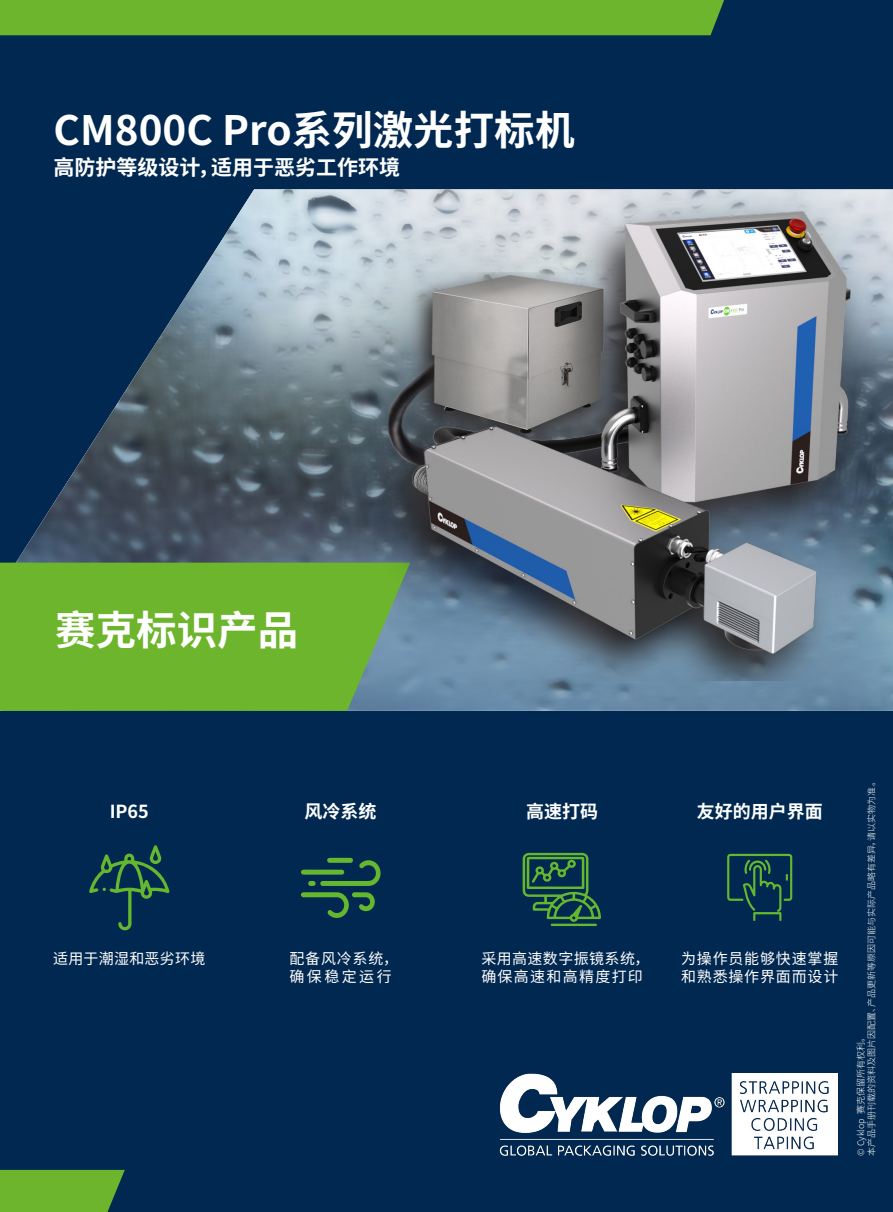
<style>
.page{position:relative;width:893px;height:1212px;background:#002850}
.page>*{position:absolute;margin:0;border:0;box-sizing:border-box;transform-origin:0 0}
.t1{font:700 40.5px "Source Han Sans CN";color:#fff}
.t2{font:700 21px "Source Han Sans CN";color:#fff}
.t3{font:700 18px "Source Han Sans CN";color:#fff}
.t4{font:15px/18px "Source Han Sans CN";letter-spacing:.055em;color:#fff}
.t5{font:15px/18px "Source Han Sans CN";letter-spacing:.11em;color:#fff}
.t6{font:15px "Source Han Sans CN";letter-spacing:.015em;color:#fff}
.t7{font:300 9px/10.8px "Source Han Sans CN";color:#fff}
</style>
<div class="page">
<div style="left:0;top:0;width:724px;height:35px;background:#6cb52c"></div>
<img style="left:499px;top:1073px;width:339px;height:83px">
<svg style="left:0;top:1170px;width:125px;height:42px;background:#64aa2e"></svg>
<svg style="left:0;top:503px;width:893px;height:208px;background:#597b98"></svg>
<svg style="left:0;top:563px;width:410px;height:148px;background:#6bb037"></svg>
<svg style="left:301px;top:892px;width:74px;height:26px"></svg>
<svg style="left:301px;top:858px;width:80px;height:28px"></svg>
<svg style="left:523px;top:853px;width:78px;height:73px"></svg>
<svg style="left:89px;top:845px;width:81px;height:85px"></svg>
<svg style="left:727px;top:854px;width:65px;height:67px"></svg>
<img style="left:54px;top:189px;width:839px;height:492px">
<h1 class="t1" style="left:54px;top:107px;width:523px">CM800C Pro系列激光打标机</h1>
<h2 class="t2" style="left:54px;top:155px;width:348px">高防护等级设计，适用于恶劣工作环境</h2>
<h1 class="t1" style="left:55px;top:608px;width:245px">赛克标识产品</h1>
<h3 class="t3" style="left:110px;top:801px;width:41px">IP65</h3>
<h3 class="t3" style="left:305px;top:801px;width:73px">风冷系统</h3>
<h3 class="t3" style="left:526px;top:801px;width:73px">高速打码</h3>
<h3 class="t3" style="left:697px;top:801px;width:127px">友好的用户界面</h3>
<h3 class="t6" style="left:53px;top:950px;width:154px">适用于潮湿和恶劣环境</h3>
<h3 class="t5" style="left:289px;top:950px;width:110px">配备风冷系统，确保稳定运行</h3>
<h3 class="t4" style="left:481px;top:950px;width:170px">采用高速数字振镜系统，确保高速和高精度打印</h3>
<h3 class="t4" style="left:681px;top:950px;width:159px">为操作员能够快速掌握和熟悉操作界面而设计</h3>
<p class="t7" style="left:855px;top:1155px;width:380px;rotate:-90deg">© Cyklop 赛克保留所有权利。<br>本产品手册刊载的资料及图片因配置、产品更新等原因可能与实际产品略有差异，请以实物为准。</p>
</div>
